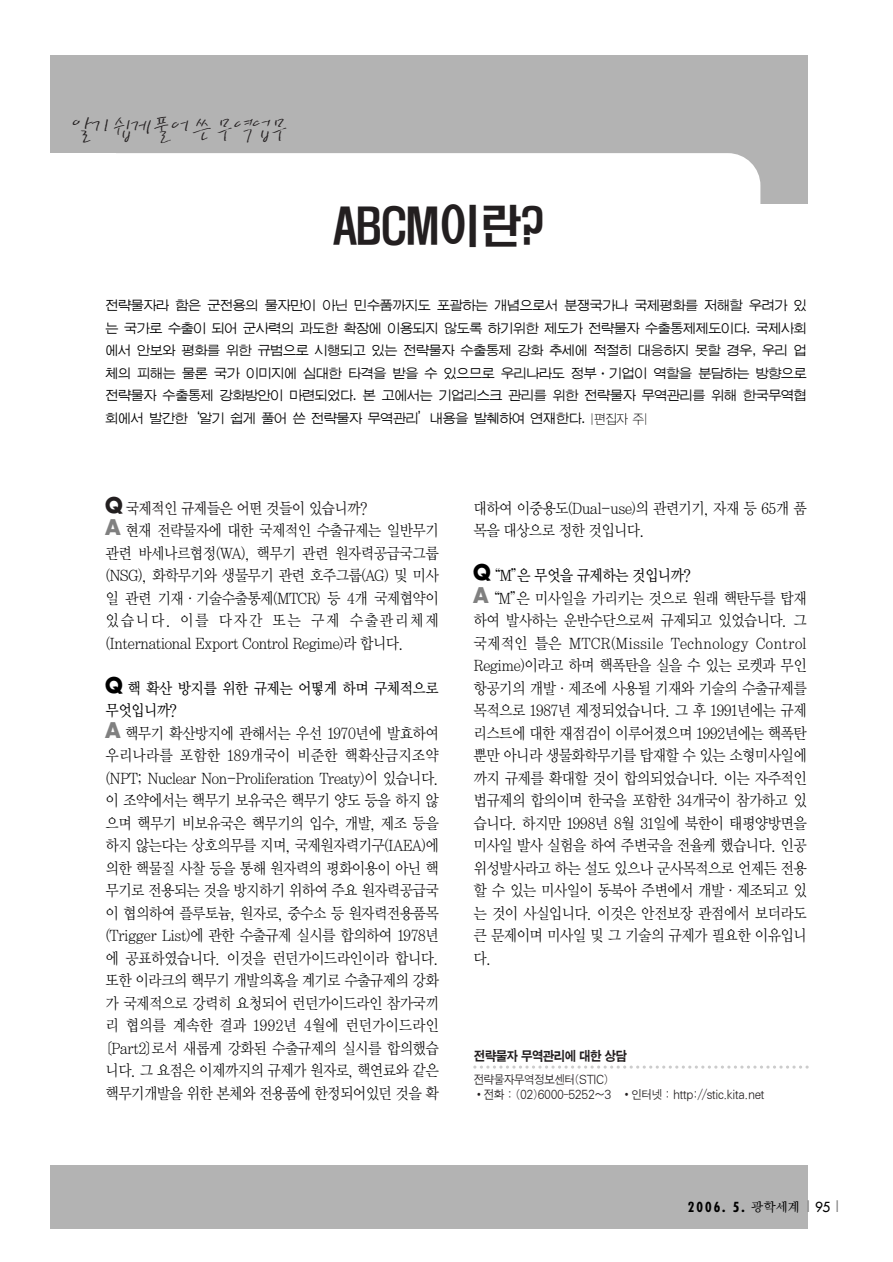
<style>
.page{position:relative;width:893px;height:1262px;background:#fff}
.page>*{position:absolute;margin:0;border:0;box-sizing:border-box;transform-origin:0 0}
.t1{font:500 45px "HYK Head Line";letter-spacing:-.04em;color:#231f20;scale:.95 1}
.t2{font:27px "San Bs L";letter-spacing:-.145em;color:#231f20;scale:.95 1}
.t3{font:15.75px/22.5px "Y Mj O12";letter-spacing:-.095em;color:#000;text-align:justify;scale:.9 1}
.t4{font:15.75px/22.5px "JC Nmg J";letter-spacing:-.075em;color:#000;text-align:justify;scale:.87 1}
.t5{font:15.75px/22.5px "Y Mj O13";letter-spacing:-.095em;color:#000;scale:.9 1}
.t6{font:15.75px "Y Mj O13";letter-spacing:-.095em;color:#231f20;scale:.9 1}
.t7{font:700 condensed 13.5px "Futura";color:#000}
.t8{font:13.5px "SM Ago K";letter-spacing:-.105em;color:#231f20;scale:.9 1}
.t9{font:12px/15px "SM Ago J";letter-spacing:-.09em;color:#231f20;text-align:right;scale:.92 1}
.s1{font-family:"YGO11";font-size:13.5px}
.s2{font-family:"Futura";font-weight:700;font-size:21px}
.s3{font-family:"Futura";font-weight:700;font-size:21px;color:#808080}
.s4{font-family:"Sand Sw M";font-weight:400;font-stretch:normal}
.s5{font-weight:400;font-stretch:normal;color:#808080}
.s6{font-weight:400;font-stretch:normal}
</style>
<div class="page">
<div style="left:50px;top:55px;width:757px;height:149px;background:#b3b3b3"></div>
<div style="left:50px;top:1165px;width:757px;height:64px;background:#b3b3b3"></div>
<div style="left:58px;top:153px;width:702px;height:145px;background:#fff;border-radius:33px"></div>
<div style="left:0;top:153px;width:115px;height:136px;background:#fff"></div>
<svg style="left:475px;top:1065px;width:332px;height:3px"></svg>
<h2 class="t2" style="left:71px;top:117px;width:232px">알기 쉽게 풀어 쓴 무역업무</h2>
<h1 class="t1" style="left:333px;top:207px;width:225px">ABCM이란?</h1>
<p class="t4" style="left:105px;top:295px;width:808px">전략물자라 함은 군전용의 물자만이 아닌 민수품까지도 포괄하는 개념으로서 분쟁국가나 국제평화를 저해할 우려가 있 는 국가로 수출이 되어 군사력의 과도한 확장에 이용되지 않도록 하기위한 제도가 전략물자 수출통제제도이다. 국제사회 에서 안보와 평화를 위한 규범으로 시행되고 있는 전략물자 수출통제 강화 추세에 적절히 대응하지 못할 경우, 우리 업 체의 피해는 물론 국가 이미지에 심대한 타격을 받을 수 있으므로 우리나라도 정부·기업이 역할을 분담하는 방향으로 전략물자 수출통제 강화방안이 마련되었다. 본 고에서는 기업리스크 관리를 위한 전략물자 무역관리를 위해 한국무역협 회에서 발간한‘알기 쉽게 풀어 쓴 전략물자 무역관리’내용을 발췌하여 연재한다. <span class="s1">|편집자 주|</span></p>
<p class="t6" style="left:105px;top:501px;width:293px"><span class="s2">Q</span> 국제적인 규제들은 어떤 것들이 있습니까?</p>
<p class="t3" style="left:105px;top:520px;width:372px"><span class="s3">A</span> 현재 전략물자에 대한 국제적인 수출규제는 일반무기 관련 바세나르협정(WA), 핵무기 관련 원자력공급국그룹 (NSG), 화학무기와 생물무기 관련 호주그룹(AG) 및 미사 일 관련 기재·기술수출통제(MTCR) 등 4개 국제협약이 있습니다. 이를 다자간 또는 구제 수출관리체제 (International Export Control Regime)라 합니다.</p>
<p class="t5" style="left:105px;top:677px;width:372px"><span class="s2">Q</span> 핵 확산 방지를 위한 규제는 어떻게 하며 구체적으로 무엇입니까?</p>
<p class="t3" style="left:98px;top:722px;width:380px;text-align:center"><span class="s3">A</span> 핵무기 확산방지에 관해서는 우선 1970년에 발효하여 우리나라를 포함한 189개국이 비준한 핵확산금지조약 (NPT; Nuclear Non-Proliferation Treaty)이 있습니다. 이 조약에서는 핵무기 보유국은 핵무기 양도 등을 하지 않 으며 핵무기 비보유국은 핵무기의 입수, 개발, 제조 등을 하지 않는다는 상호의무를 지며, 국제원자력기구(IAEA)에 의한 핵물질 사찰 등을 통해 원자력의 평화이용이 아닌 핵 무기로 전용되는 것을 방지하기 위하여 주요 원자력공급국 이 협의하여 플루토늄, 원자로, 중수소 등 원자력전용품목 (Trigger List)에 관한 수출규제 실시를 합의하여 1978년 에 공표하였습니다. 이것을 런던가이드라인이라 합니다. 또한 이라크의 핵무기 개발의혹을 계기로 수출규제의 강화 가 국제적으로 강력히 요청되어 런던가이드라인 참가국끼 리 협의를 계속한 결과 1992년 4월에 런던가이드라인〔Part2〕로서 새롭게 강화된 수출규제의 실시를 합의했습 니다. 그 요점은 이제까지의 규제가 원자로, 핵연료와 같은 핵무기개발을 위한 본체와 전용품에 한정되어있던 것을 확</p>
<p class="t3" style="left:473px;top:498px;width:372px">대하여 이중용도(Dual-use)의 관련기기, 자재 등 65개 품 목을 대상으로 정한 것입니다.</p>
<p class="t5" style="left:473px;top:565px;width:244px"><span class="s2">Q</span>“M”은 무엇을 규제하는 것입니까?</p>
<p class="t3" style="left:473px;top:587px;width:372px"><span class="s3">A</span>“M”은 미사일을 가리키는 것으로 원래 핵탄두를 탑재 하여 발사하는 운반수단으로써 규제되고 있었습니다. 그 국제적인 틀은 MTCR(Missile Technology Control Regime)이라고 하며 핵폭탄을 실을 수 있는 로켓과 무인 항공기의 개발·제조에 사용될 기재와 기술의 수출규제를 목적으로 1987년 제정되었습니다. 그 후 1991년에는 규제 리스트에 대한 재점검이 이루어졌으며 1992년에는 핵폭탄 뿐만 아니라 생물화학무기를 탑재할 수 있는 소형미사일에 까지 규제를 확대할 것이 합의되었습니다. 이는 자주적인 법규제의 합의이며 한국을 포함한 34개국이 참가하고 있 습니다. 하지만 1998년 8월 31일에 북한이 태평양방면을 미사일 발사 실험을 하여 주변국을 전율케 했습니다. 인공 위성발사라고 하는 설도 있으나 군사목적으로 언제든 전용 할 수 있는 미사일이 동북아 주변에서 개발·제조되고 있 는 것이 사실입니다. 이것은 안전보장 관점에서 보더라도 큰 문제이며 미사일 및 그 기술의 규제가 필요한 이유입니 다.</p>
<p class="t8" style="left:473px;top:1050px;width:172px">전략물자 무역관리에 대한 상담</p>
<p class="t9" style="left:473px;top:1072px;width:152px">전략물자무역정보센터(STIC) 전화 : (02)6000-5252~3</p>
<p class="t9" style="left:631px;top:1087px;width:147px">인터넷 : http://stic.kita.net</p>
<p class="t7" style="left:688px;top:1200px;width:155px">2006. 5. <span class="s4">광학세계</span> <span class="s5">|</span> <span class="s6">95</span><span class="s5">|</span></p>
</div>
